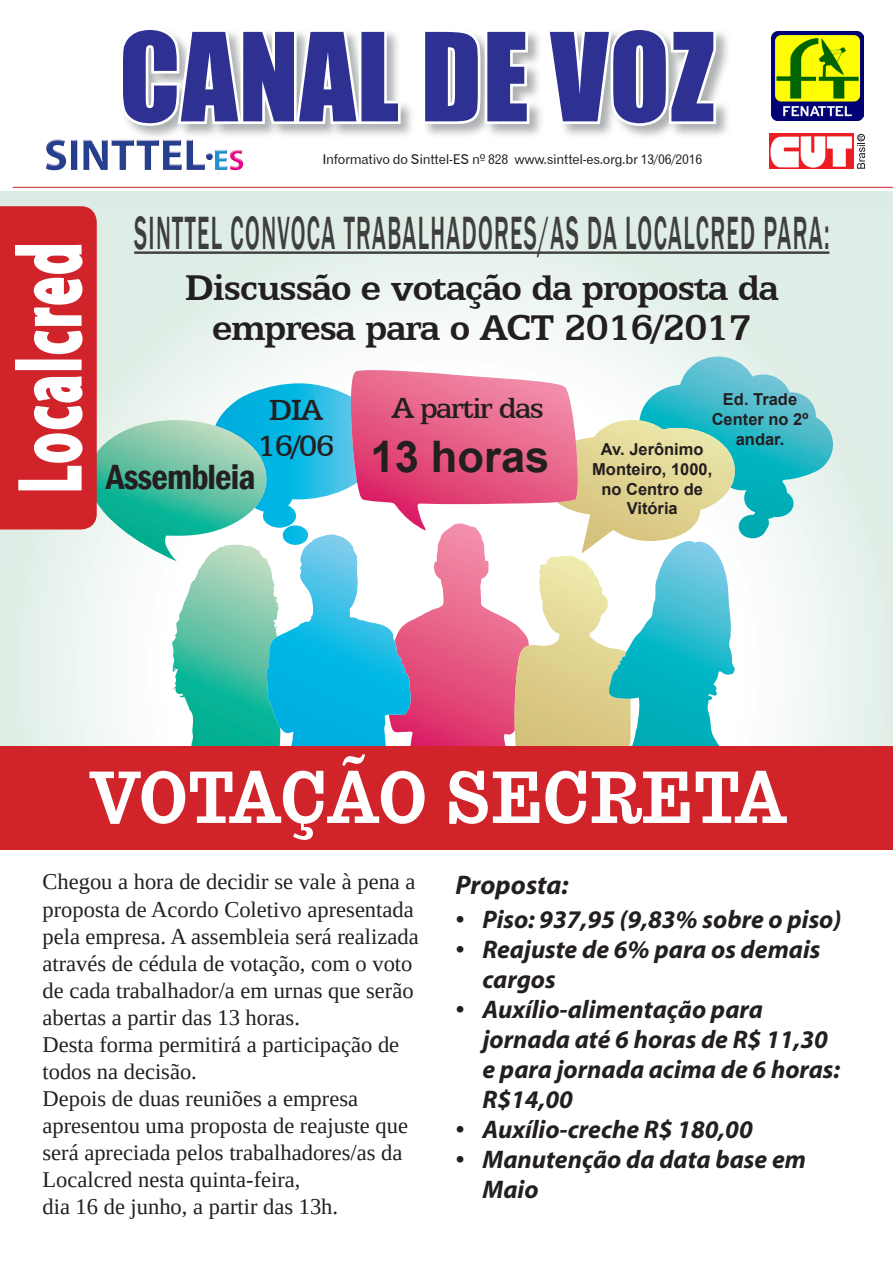
<style>
.page{position:relative;width:893px;height:1263px;background:#fff}
.page>*{position:absolute;margin:0;border:0;box-sizing:border-box;transform-origin:0 0}
.t1{font:113.1px "Impact";letter-spacing:.01em;color:#2e3092}
.titulo_1{font:700 90px "Myriad";letter-spacing:.06em;color:#fff;scale:.58 1}
.titulo_1-2{font:74.4px "Egyptian 710 BT Regular A";letter-spacing:-.025em;color:#fff}
.t2{font:500 48px "Franklin Gothic";letter-spacing:.06em;color:#3e3e3f;scale:.48 1}
.Subtítulo{font:700 43.5px "Arial";color:#231f20}
.subtitulo{font:700 40.5px/40.5px "Egyptian 505 BT";letter-spacing:-.025em;color:#231f20;text-align:center}
.subtitulo-2{font:600 condensed 36px "Franklin Gothic";letter-spacing:-.025em;color:#231f20}
.titulo{font:500 33px "Egyptian 505 BT";letter-spacing:-.05em;color:#231f20}
.Boca_-_subtitulo_2{font:italic 700 27px "Myriad";color:#231f20}
.t3{font:italic 700 25.5px/30px "Myriad";color:#231f20}
.t4{font:22.5px/27px "Liberation Serif";color:#231f20}
.Subtítulo-2{font:700 16.5px/19.8px "Arial";color:#231f20;text-align:center}
.t5{font:13.5px "Gothic 720 BT Roman B";letter-spacing:-.02em;color:#231f20}
</style>
<div class="page">
<div style="left:119px;top:26px;width:613px;height:115px;background:#95979a;opacity:.75"></div>
<svg style="left:119px;top:26px;width:284px;height:103px"></svg>
<svg style="left:420px;top:26px;width:112px;height:101px"></svg>
<svg style="left:544px;top:26px;width:175px;height:115px"></svg>
<div style="left:769px;top:133px;width:85px;height:36px;background:#ee1d23"></div>
<svg style="left:770px;top:135px;width:95px;height:34px"></svg>
<div style="left:858px;top:134px;width:7px;height:7px;border:1px solid #231f20;border-radius:50%"></div>
<img style="left:771px;top:32px;width:92px;height:89px">
<img style="left:46px;top:135px;width:203px;height:36px">
<hr style="left:13px;top:187px;width:880px;height:1px;background:#d1232a">
<div style="left:0;top:191px;width:893px;height:24px;background:#ddece4"></div>
<svg style="left:0;top:215px;width:893px;height:531px"></svg>
<img style="left:389px;top:531px;width:140px;height:215px">
<img style="left:514px;top:556px;width:95px;height:190px">
<img style="left:172px;top:561px;width:94px;height:185px">
<img style="left:266px;top:535px;width:145px;height:211px">
<img style="left:609px;top:553px;width:126px;height:193px">
<img style="left:639px;top:356px;width:195px;height:182px">
<img style="left:557px;top:420px;width:179px;height:133px">
<img style="left:215px;top:383px;width:142px;height:162px">
<img style="left:351px;top:370px;width:227px;height:161px">
<img style="left:87px;top:420px;width:184px;height:141px">
<svg style="left:0;top:206px;width:97px;height:323px;background:#d63f45"></svg>
<hr style="left:134px;top:251px;width:695px;height:3px;background:#3e3e3f">
<div style="left:0;top:746px;width:893px;height:104px;background:#d1232a"></div>
<h1 class="t1" style="left:119px;top:-11px;width:597px">CANAL DE VOZ</h1>
<p class="titulo_1" style="left:4px;top:493px;width:431px;rotate:-90deg">Localcred</p>
<p class="t5" style="left:322px;top:151px;width:381px">Informativo do Sinttel-ES nº 828 www.sinttel-es.org.br 13/06/2016</p>
<p class="t2" style="left:134px;top:203px;width:1450px">SINTTEL CONVOCA TRABALHADORES/AS DA LOCALCRED PARA:</p>
<p class="subtitulo" style="left:185px;top:266px;width:596px">Discussão e votação da proposta da empresa para o ACT 2016/2017</p>
<p class="Subtítulo-2" style="left:712px;top:390px;width:98px">Ed. Trade<br>Center no 2º andar.</p>
<p class="titulo" style="left:269px;top:390px;width:56px">DIA</p>
<p class="titulo" style="left:392px;top:389px;width:154px">A partir das</p>
<p class="titulo" style="left:258px;top:426px;width:78px">16/06</p>
<p class="Subtítulo-2" style="left:592px;top:439px;width:122px">Av. Jerônimo<br>Monteiro, 1000, no Centro de<br>Vitória</p>
<p class="Subtítulo" style="left:370px;top:426px;width:180px">13 horas</p>
<p class="subtitulo-2" style="left:106px;top:453px;width:151px">Assembleia</p>
<p class="titulo_1-2" style="left:89px;top:751px;width:700px">VOTAÇÃO SECRETA</p>
<p class="t4" style="left:43px;top:868px;width:378px">Chegou a hora de decidir se vale à pena a proposta de Acordo Coletivo apresentada pela empresa. A assembleia será realizada através de cédula de votação, com o voto de cada trabalhador/a em urnas que serão abertas a partir das 13 horas.</p>
<p class="t4" style="left:43px;top:1030px;width:358px">Desta forma permitirá a participação de todos na decisão.</p>
<p class="t4" style="left:43px;top:1084px;width:367px">Depois de duas reuniões a empresa apresentou uma proposta de reajuste que será apreciada pelos trabalhadores/as da Localcred nesta quinta-feira,<br>dia 16 de junho, a partir das 13h.</p>
<p class="Boca_-_subtitulo_2" style="left:455px;top:871px;width:115px">Proposta:</p>
<p class="t3" style="left:455px;top:906px;width:388px">• Piso: 937,95 (9,83% sobre o piso)</p>
<p class="t3" style="left:482px;top:936px;width:339px;text-indent:-27px">• Reajuste de 6% para os demais cargos</p>
<p class="t3" style="left:482px;top:996px;width:359px;text-indent:-27px">• Auxílio-alimentação para jornada até 6 horas de R$ 11,30 e para jornada acima de 6 horas:<br>R$14,00</p>
<p class="t3" style="left:455px;top:1116px;width:299px">• Auxílio-creche R$ 180,00</p>
<p class="t3" style="left:482px;top:1146px;width:325px;text-indent:-27px">• Manutenção da data base em<br>Maio</p>
</div>
